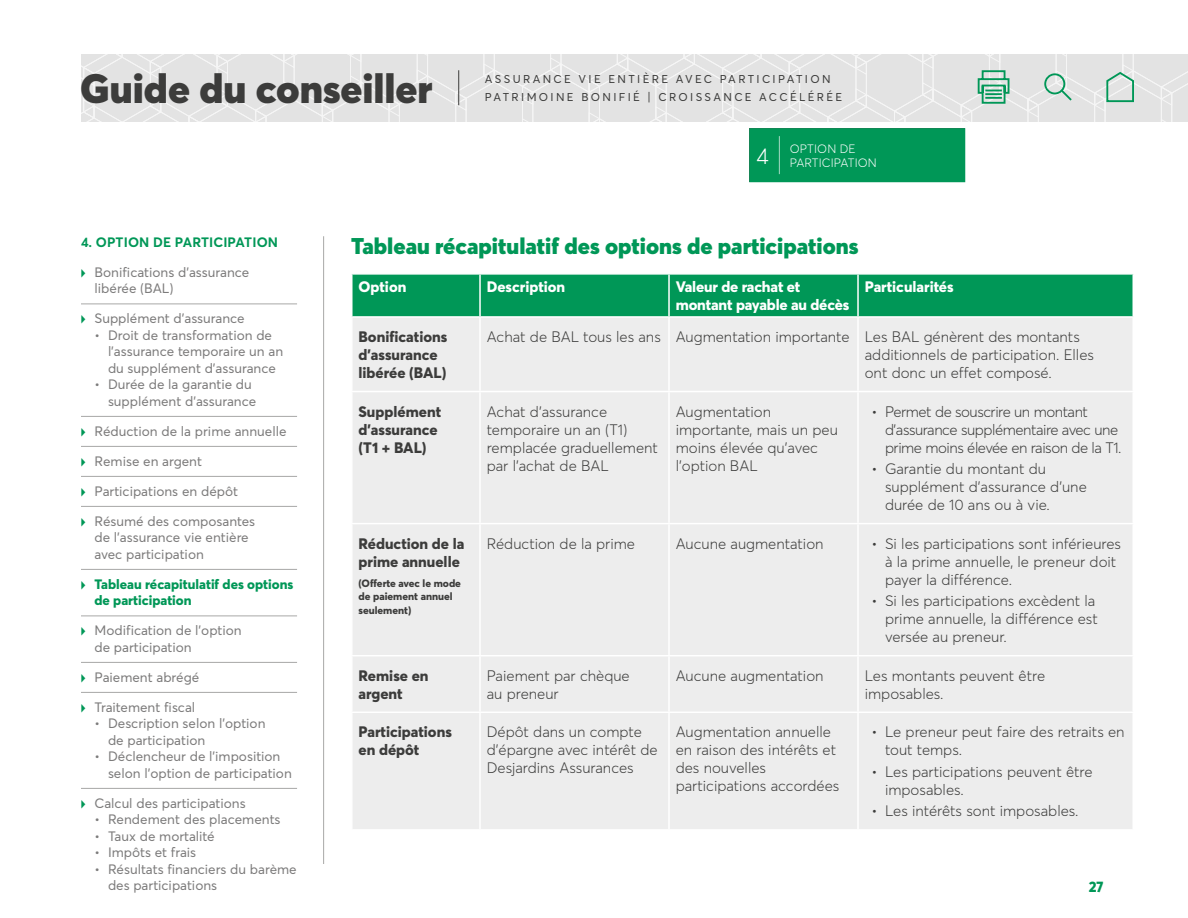
<style>
.page{position:relative;width:1188px;height:918px;background:#fff}
.page>*{position:absolute;margin:0;border:0;box-sizing:border-box;transform-origin:0 0}
.t1{font:300 44.7px "Averta";color:#fff;scale:.29 1}
.t2{font:900 40.5px "Averta";color:#3c3c3b}
.t3{font:900 22.5px "Averta";color:#009757}
.t4{font:300 22.5px "Averta";color:#fff}
.t5{font:300 15px/18px "Averta";color:#3c3c3b}
.t6{font:800 15px/18px "Averta";color:#3c3c3b}
.t7{font:300 15px/18px "Averta";letter-spacing:-.03em;color:#3c3c3b}
.Blanc_pour_Cellule_v{font:800 15px/18px "Averta";letter-spacing:-.01em;color:#fff}
.t8{font:800 15px "Averta";color:#009757}
.t9{font:13.5px/16.5px "Averta";color:#7c7b7b}
.t10{font:800 13.5px/16.5px "Averta";color:#009757}
.Menu_Droite__Niv__1{font:700 13.5px "Averta";letter-spacing:.01em;color:#009757}
.Menu_principal{font:300 12px/14.4px "Averta";letter-spacing:.01em;color:#fff}
.t11{font:11.25px/18px "Averta";letter-spacing:.21em;color:#3c3c3b}
.Note{font:800 10.5px/13.5px "Averta";color:#3c3c3b}
.s1{font-size:12.3px}
.s2{color:#009757}
.s3{font-weight:400}
</style>
<div class="page">
<hr style="left:323px;top:236px;width:1px;height:628px;background:#a8a8a7">
<div style="left:353px;top:275px;width:779px;height:41px;background:#009757"></div>
<div style="left:353px;top:318px;width:779px;height:511px;background:#ededed"></div>
<hr style="left:479px;top:275px;width:2px;height:41px;background:#fff">
<hr style="left:668px;top:275px;width:2px;height:41px;background:#fff">
<hr style="left:857px;top:275px;width:2px;height:41px;background:#fff">
<hr style="left:479px;top:318px;width:2px;height:73px;background:#fff">
<hr style="left:668px;top:318px;width:2px;height:73px;background:#fff">
<hr style="left:857px;top:318px;width:2px;height:73px;background:#fff">
<hr style="left:351px;top:391px;width:129px;height:1px;background:#fff">
<hr style="left:480px;top:391px;width:189px;height:1px;background:#fff">
<hr style="left:479px;top:392px;width:2px;height:131px;background:#fff">
<hr style="left:669px;top:391px;width:189px;height:1px;background:#fff">
<hr style="left:668px;top:392px;width:2px;height:131px;background:#fff">
<hr style="left:858px;top:391px;width:276px;height:1px;background:#fff">
<hr style="left:857px;top:392px;width:2px;height:131px;background:#fff">
<hr style="left:351px;top:523px;width:129px;height:1px;background:#fff">
<hr style="left:480px;top:523px;width:189px;height:1px;background:#fff">
<hr style="left:479px;top:524px;width:2px;height:131px;background:#fff">
<hr style="left:669px;top:523px;width:189px;height:1px;background:#fff">
<hr style="left:668px;top:524px;width:2px;height:131px;background:#fff">
<hr style="left:858px;top:523px;width:276px;height:1px;background:#fff">
<hr style="left:857px;top:524px;width:2px;height:131px;background:#fff">
<hr style="left:351px;top:655px;width:129px;height:1px;background:#fff">
<hr style="left:480px;top:655px;width:189px;height:1px;background:#fff">
<hr style="left:479px;top:656px;width:2px;height:56px;background:#fff">
<hr style="left:669px;top:655px;width:189px;height:1px;background:#fff">
<hr style="left:668px;top:656px;width:2px;height:56px;background:#fff">
<hr style="left:858px;top:655px;width:276px;height:1px;background:#fff">
<hr style="left:857px;top:656px;width:2px;height:56px;background:#fff">
<hr style="left:351px;top:712px;width:129px;height:1px;background:#fff">
<hr style="left:480px;top:712px;width:189px;height:1px;background:#fff">
<hr style="left:479px;top:713px;width:2px;height:116px;background:#fff">
<hr style="left:669px;top:712px;width:189px;height:1px;background:#fff">
<hr style="left:668px;top:713px;width:2px;height:116px;background:#fff">
<hr style="left:858px;top:712px;width:276px;height:1px;background:#fff">
<hr style="left:857px;top:713px;width:2px;height:116px;background:#fff">
<div style="left:749px;top:128px;width:216px;height:54px;background:#009757"></div>
<hr style="left:81px;top:304px;width:216px;height:1px;background:#a8a8a7">
<hr style="left:81px;top:416px;width:216px;height:1px;background:#a8a8a7">
<hr style="left:81px;top:446px;width:216px;height:1px;background:#a8a8a7">
<hr style="left:81px;top:476px;width:216px;height:1px;background:#a8a8a7">
<hr style="left:81px;top:506px;width:216px;height:1px;background:#a8a8a7">
<hr style="left:81px;top:569px;width:216px;height:1px;background:#a8a8a7">
<hr style="left:81px;top:616px;width:216px;height:1px;background:#a8a8a7">
<hr style="left:81px;top:662px;width:216px;height:1px;background:#a8a8a7">
<hr style="left:81px;top:692px;width:216px;height:1px;background:#a8a8a7">
<hr style="left:81px;top:788px;width:216px;height:1px;background:#a8a8a7">
<svg style="left:81px;top:54px;width:1107px;height:68px;background:#e1e3e2"></svg>
<h2 class="t2" style="left:80px;top:63px;width:354px">Guide du conseiller</h2>
<p class="t11" style="left:485px;top:70px;width:359px">ASSURANCE VIE ENTIÈRE AVEC PARTICIPATION<br>PATRIMOINE BONIFIÉ <span class="s1">|</span> CROISSANCE ACCÉLÉRÉE</p>
<p class="Menu_Droite__Niv__1" style="left:81px;top:233px;width:199px">4. OPTION DE PARTICIPATION</p>
<p class="t9" style="left:94px;top:264px;width:156px;text-indent:-14px"><span class="s2">▶</span> Bonifications d’assurance libérée (BAL)</p>
<p class="t9" style="left:81px;top:310px;width:165px"><span class="s2">▶</span> Supplément d’assurance</p>
<p class="t9" style="left:108px;top:327px;width:177px;text-indent:-14px">• Droit de transformation de l’assurance temporaire un an du supplément d’assurance</p>
<p class="t9" style="left:108px;top:376px;width:150px;text-indent:-14px">• Durée de la garantie du supplément d’assurance</p>
<p class="t9" style="left:81px;top:423px;width:207px"><span class="s2">▶</span> Réduction de la prime annuelle</p>
<p class="t9" style="left:81px;top:453px;width:123px"><span class="s2">▶</span> Remise en argent</p>
<p class="t9" style="left:81px;top:483px;width:159px"><span class="s2">▶</span> Participations en dépôt</p>
<p class="t9" style="left:94px;top:513px;width:162px;text-indent:-14px"><span class="s2">▶</span> Résumé des composantes de l’assurance vie entière avec participation</p>
<p class="t10" style="left:94px;top:575px;width:200px;text-indent:-14px"><span class="s3">▶</span> Tableau récapitulatif des options de participation</p>
<p class="t9" style="left:94px;top:622px;width:149px;text-indent:-14px"><span class="s2">▶</span> Modification de l’option de participation</p>
<p class="t9" style="left:81px;top:669px;width:120px"><span class="s2">▶</span> Paiement abrégé</p>
<p class="t9" style="left:81px;top:699px;width:116px"><span class="s2">▶</span> Traitement fiscal</p>
<p class="t9" style="left:108px;top:715px;width:159px;text-indent:-14px">• Description selon l’option de participation</p>
<p class="t9" style="left:108px;top:748px;width:185px;text-indent:-14px">• Déclencheur de l’imposition selon l’option de participation</p>
<p class="t9" style="left:81px;top:795px;width:166px"><span class="s2">▶</span> Calcul des participations</p>
<p class="t9" style="left:94px;top:811px;width:188px">• Rendement des placements</p>
<p class="t9" style="left:94px;top:828px;width:122px">• Taux de mortalité</p>
<p class="t9" style="left:94px;top:844px;width:103px">• Impôts et frais</p>
<p class="t9" style="left:108px;top:861px;width:190px;text-indent:-14px">• Résultats financiers du barème des participations</p>
<p class="t4" style="left:757px;top:142px;width:14px">4</p>
<p class="t1" style="left:778px;top:126px;width:14px">|</p>
<p class="Menu_principal" style="left:790px;top:141px;width:89px">OPTION DE<br>PARTICIPATION</p>
<h3 class="t3" style="left:351px;top:231px;width:509px">Tableau récapitulatif des options de participations</h3>
<p class="Blanc_pour_Cellule_v" style="left:359px;top:278px;width:49px">Option</p>
<p class="Blanc_pour_Cellule_v" style="left:487px;top:278px;width:80px">Description</p>
<p class="Blanc_pour_Cellule_v" style="left:676px;top:278px;width:175px">Valeur de rachat et montant payable au décès</p>
<p class="Blanc_pour_Cellule_v" style="left:865px;top:278px;width:90px">Particularités</p>
<p class="t6" style="left:359px;top:328px;width:90px">Bonifications d’assurance libérée (BAL)</p>
<p class="t5" style="left:487px;top:328px;width:176px">Achat de BAL tous les ans</p>
<p class="t5" style="left:676px;top:328px;width:175px">Augmentation importante</p>
<p class="t5" style="left:865px;top:328px;width:231px">Les BAL génèrent des montants additionnels de participation. Elles ont donc un effet composé.</p>
<p class="t6" style="left:359px;top:402px;width:84px">Supplément d’assurance (T1 + BAL)</p>
<p class="t5" style="left:487px;top:402px;width:173px">Achat d’assurance temporaire un an (T1) remplacée graduellement par l’achat de BAL</p>
<p class="t5" style="left:676px;top:402px;width:164px">Augmentation importante, mais un peu moins élevée qu’avec l’option BAL</p>
<p class="t7" style="left:885px;top:402px;width:238px;text-indent:-14px">• Permet de souscrire un montant d’assurance supplémentaire avec une prime moins élevée en raison de la T1.</p>
<p class="t5" style="left:885px;top:460px;width:203px;text-indent:-14px">• Garantie du montant du supplément d’assurance d’une durée de 10 ans ou à vie.</p>
<p class="t6" style="left:359px;top:534px;width:107px">Réduction de la prime annuelle</p>
<p class="Note" style="left:359px;top:576px;width:104px">(Offerte avec le mode de paiement annuel seulement)</p>
<p class="t5" style="left:487px;top:534px;width:150px">Réduction de la prime</p>
<p class="t5" style="left:676px;top:534px;width:149px">Aucune augmentation</p>
<p class="t5" style="left:885px;top:534px;width:238px;text-indent:-14px">• Si les participations sont inférieures à la prime annuelle, le preneur doit payer la différence.</p>
<p class="t5" style="left:885px;top:592px;width:214px;text-indent:-14px">• Si les participations excèdent la prime annuelle, la différence est versée au preneur.</p>
<p class="t6" style="left:359px;top:666px;width:72px">Remise en argent</p>
<p class="t5" style="left:487px;top:666px;width:145px">Paiement par chèque au preneur</p>
<p class="t5" style="left:676px;top:666px;width:149px">Aucune augmentation</p>
<p class="t5" style="left:865px;top:666px;width:182px">Les montants peuvent être imposables.</p>
<p class="t6" style="left:359px;top:723px;width:95px">Participations en dépôt</p>
<p class="t5" style="left:487px;top:723px;width:172px">Dépôt dans un compte d’épargne avec intérêt de<br>Desjardins Assurances</p>
<p class="t5" style="left:676px;top:723px;width:165px">Augmentation annuelle en raison des intérêts et des nouvelles participations accordées</p>
<p class="t5" style="left:885px;top:723px;width:241px;text-indent:-14px">• Le preneur peut faire des retraits en tout temps.</p>
<p class="t5" style="left:885px;top:763px;width:209px;text-indent:-14px">• Les participations peuvent être imposables.</p>
<p class="t5" style="left:872px;top:802px;width:209px">• Les intérêts sont imposables.</p>
<p class="t8" style="left:1089px;top:877px;width:16px">27</p>
</div>
